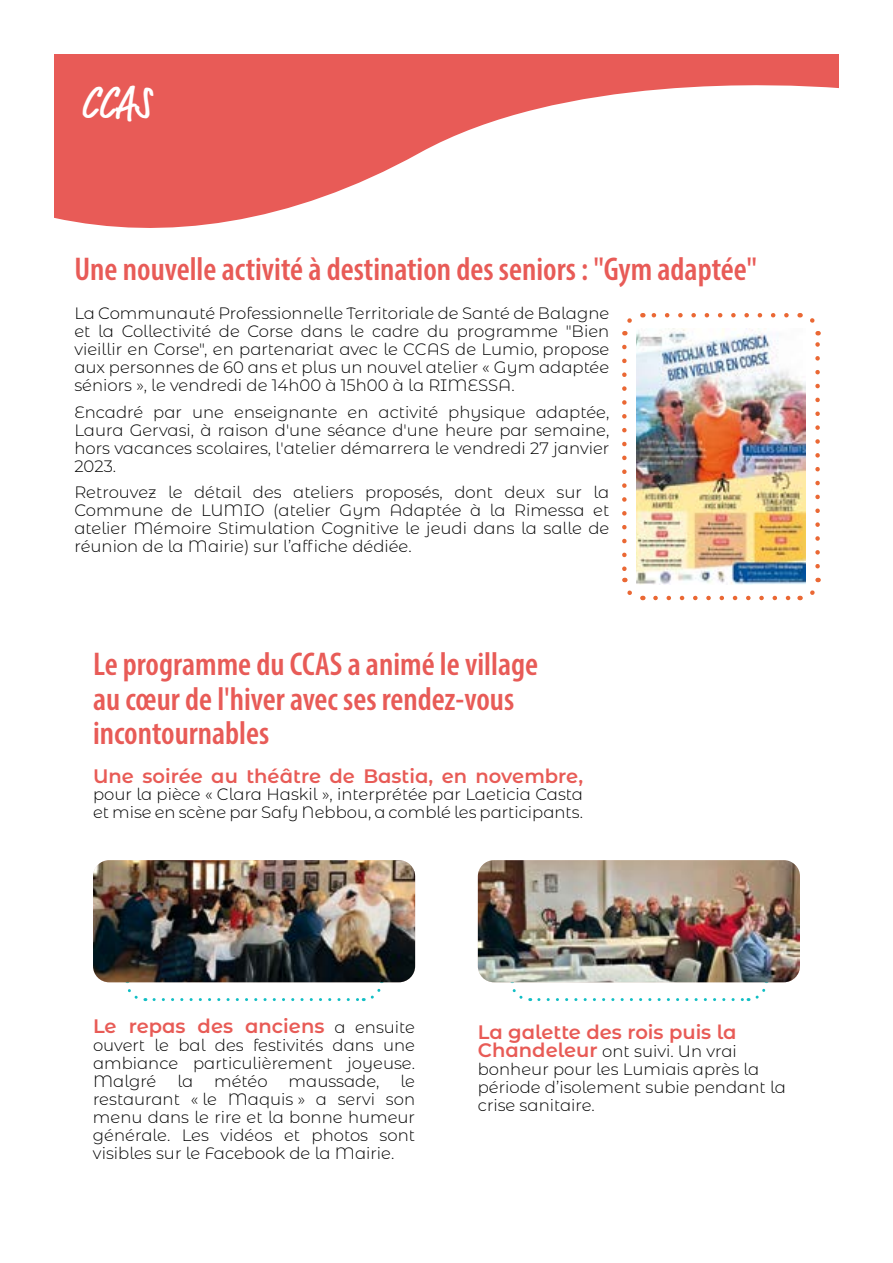
<style>
.page{position:relative;width:893px;height:1263px;background:#fff}
.page>*{position:absolute;margin:0;border:0;box-sizing:border-box;transform-origin:0 0}
.t1{font:500 condensed 45px "Market Pro";color:#fff}
.t2{font:600 condensed 33px/34.5px "Myriad Pro";color:#e85b57}
.t3{font:600 19.5px "Montserrat Alternates";color:#e85b56}
.t4{font:300 16.5px/18px "Montserrat Alternates";color:#000;text-align:justify}
.s1{font-weight:300;font-size:16.5px;color:#000}
.s2{font-weight:600;font-size:19.5px;color:#e85b56}
</style>
<div class="page">
<svg style="left:54px;top:54px;width:785px;height:174px;fill:#e85b57"></svg>
<svg style="left:125px;top:982px;width:21px;height:20px"></svg>
<svg style="left:154px;top:982px;width:230px;height:19px"></svg>
<img style="left:93px;top:860px;width:322px;height:122px">
<svg style="left:510px;top:982px;width:21px;height:20px"></svg>
<svg style="left:539px;top:982px;width:230px;height:19px"></svg>
<img style="left:478px;top:860px;width:322px;height:122px">
<svg style="left:655px;top:596px;width:136px;height:4px"></svg>
<svg style="left:651px;top:313px;width:135px;height:4px"></svg>
<svg style="left:622px;top:318px;width:10px;height:17px"></svg>
<svg style="left:622px;top:347px;width:21px;height:254px"></svg>
<svg style="left:800px;top:578px;width:21px;height:22px"></svg>
<svg style="left:800px;top:313px;width:20px;height:253px"></svg>
<img style="left:637px;top:329px;width:168px;height:255px">
<h1 class="t1" style="left:81px;top:72px;width:71px">CCAS</h1>
<h2 class="t2" style="left:74px;top:251px;width:684px">Une nouvelle activité à destination des seniors : "Gym adaptée"</h2>
<p class="t4" style="left:74px;top:304px;width:536px">La Communauté Professionnelle Territoriale de Santé de Balagne et la Collectivité de Corse dans le cadre du programme "Bien vieillir en Corse", en partenariat avec le CCAS de Lumio, propose aux personnes de 60 ans et plus un nouvel atelier « Gym adaptée séniors », le vendredi de 14h00 à 15h00 à la RIMESSA.</p>
<p class="t4" style="left:74px;top:402px;width:536px">Encadré par une enseignante en activité physique adaptée, Laura Gervasi, à raison d'une séance d'une heure par semaine, hors vacances scolaires, l'atelier démarrera le vendredi 27 janvier 2023.</p>
<p class="t4" style="left:74px;top:483px;width:536px">Retrouvez le détail des ateliers proposés, dont deux sur la Commune de LUMIO (atelier Gym Adaptée à la Rimessa et atelier Mémoire Stimulation Cognitive le jeudi dans la salle de réunion de la Mairie) sur l’affiche dédiée.</p>
<h2 class="t2" style="left:93px;top:646px;width:447px">Le programme du CCAS a animé le village au cœur de l'hiver avec ses rendez-vous incontournables</h2>
<p class="t3" style="left:93px;top:763px;width:492px">Une soirée au théâtre de Bastia, en novembre,</p>
<p class="t4" style="left:93px;top:784px;width:492px">pour la pièce « Clara Haskil », interprétée par Laeticia Casta et mise en scène par Safy Nebbou, a comblé les participants.</p>
<p class="t3" style="left:93px;top:1013px;width:324px">Le repas des anciens <span class="s1">a ensuite</span></p>
<p class="t4" style="left:93px;top:1036px;width:324px">ouvert le bal des festivités dans une ambiance particulièrement joyeuse.<br>Malgré</p>
<p class="t4" style="left:93px;top:1072px;width:324px;text-indent:308px">le restaurant « le Maquis » a servi son menu dans le rire et la bonne humeur générale. Les vidéos et photos sont visibles sur le Facebook de la Mairie.</p>
<p class="t4" style="left:177px;top:1072px;width:17px">la</p>
<p class="t4" style="left:214px;top:1072px;width:55px">météo</p>
<p class="t4" style="left:289px;top:1072px;width:92px">maussade,</p>
<p class="t3" style="left:478px;top:1018px;width:260px">La galette des rois puis la</p>
<p class="t4" style="left:478px;top:1041px;width:310px;text-align:left"><span class="s2">Chandeleur</span> ont suivi. Un vrai bonheur pour les Lumiais après la période d’isolement subie pendant la crise sanitaire.</p>
</div>
